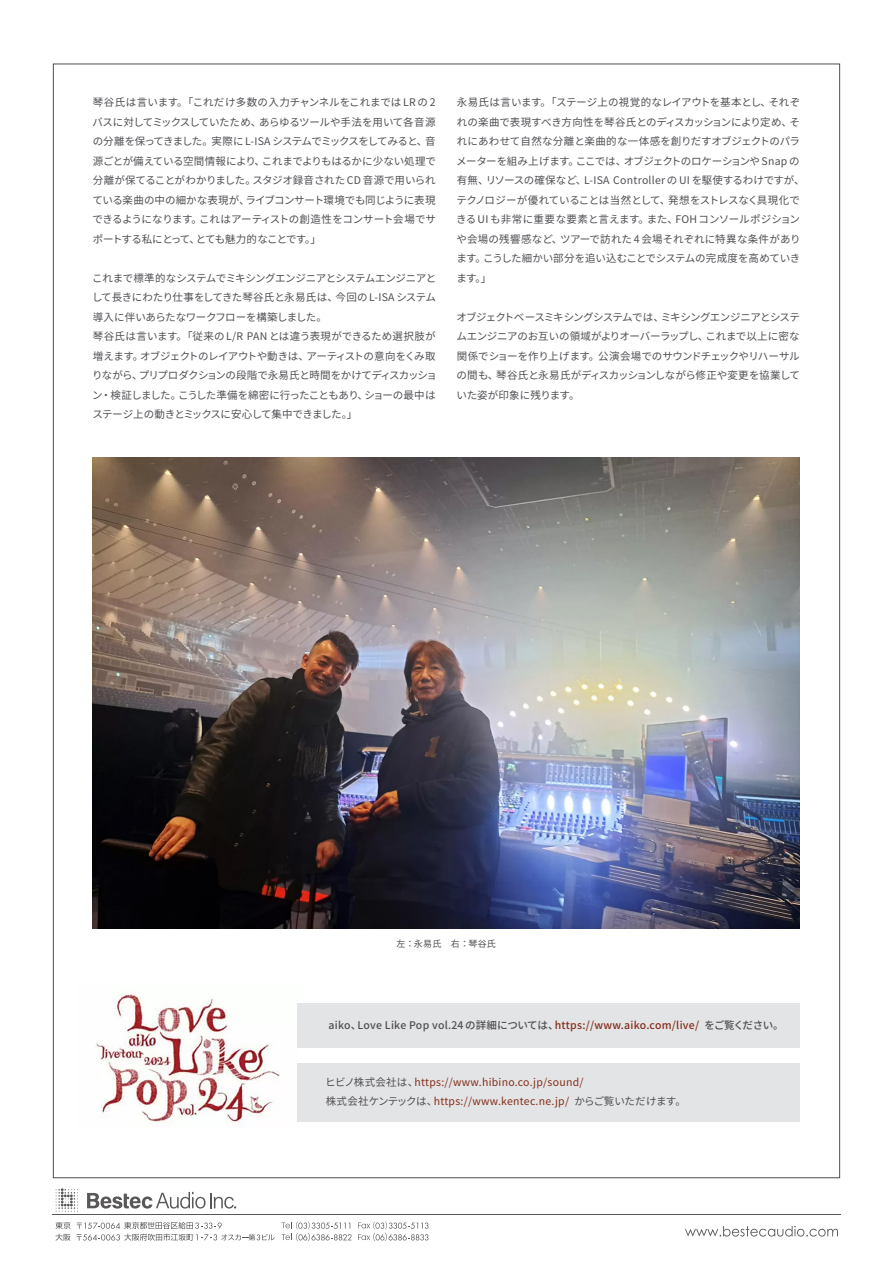
<style>
.page{position:relative;width:893px;height:1263px;background:#fff}
.page>*{position:absolute;margin:0;border:0;box-sizing:border-box;transform-origin:0 0}
.t1{font:10.5px/19.5px "Source Han Sans JP";letter-spacing:-.02em;color:#504e53;text-align:justify}
.t2{font:10.5px/19.5px "Source Han Sans JP";letter-spacing:-.04em;color:#504e53}
.t3{font:10.5px/19.5px "Source Han Sans JP";letter-spacing:.025em;color:#832e1a}
.t4{font:500 10.5px "Source Han Sans JP";letter-spacing:.02em;color:#504e53}
.t5{font:9px "Source Han Sans JP";letter-spacing:.025em;color:#504e53}
.s1{color:#832e1a}
.s2{color:#504e53}
</style>
<div class="page">
<hr style="left:52px;top:1214px;width:788px;height:1px;background:#595757">
<svg style="left:685px;top:1226px;width:153px;height:10px"></svg>
<svg style="left:56px;top:1188px;width:22px;height:24px"></svg>
<svg style="left:87px;top:1192px;width:149px;height:16px"></svg>
<svg style="left:56px;top:1222px;width:15px;height:18px"></svg>
<svg style="left:77px;top:1222px;width:198px;height:18px"></svg>
<svg style="left:281px;top:1221px;width:70px;height:19px"></svg>
<svg style="left:358px;top:1221px;width:70px;height:19px"></svg>
<img style="left:95px;top:994px;width:185px;height:129px">
<div style="left:297px;top:1063px;width:502px;height:58px;background:#e3e4e6"></div>
<div style="left:297px;top:1003px;width:502px;height:44px;background:#e3e4e6"></div>
<img style="left:93px;top:457px;width:706px;height:471px">
<p class="t1" style="left:92px;top:93px;width:345px">琴谷氏は言います。「これだけ多数の入力チャンネルをこれまでは LR の 2バスに対してミックスしていたため、あらゆるツールや手法を用いて各音源の分離を保ってきました。実際に L-ISA システムでミックスをしてみると、音源ごとが備えている空間情報により、これまでよりもはるかに少ない処理で分離が保てることがわかりました。スタジオ録音された CD 音源で用いられている楽曲の中の細かな表現が、ライブコンサート環境でも同じように表現できるようになります。これはアーティストの創造性をコンサート会場でサポートする私にとって、とても魅力的なことです。」</p>
<p class="t2" style="left:92px;top:268px;width:346px">これまで標準的なシステムでミキシングエンジニアとシステムエンジニアとして長きにわたり仕事をしてきた琴谷氏と永易氏は、今回の L-ISA システム導入に伴いあらたなワークフローを構築しました。<br>琴谷氏は言います。「従来の L/R PAN とは違う表現ができるため選択肢が増えます。オブジェクトのレイアウトや動きは、アーティストの意向をくみ取りながら、プリプロダクションの段階で永易氏と時間をかけてディスカッション・検証しました。こうした準備を綿密に行ったこともあり、ショーの最中はステージ上の動きとミックスに安心して集中できました。」</p>
<p class="t1" style="left:456px;top:93px;width:350px;text-align:left">永易氏は言います。「ステージ上の視覚的なレイアウトを基本とし、それぞれの楽曲で表現すべき方向性を琴谷氏とのディスカッションにより定め、それにあわせて自然な分離と楽曲的な一体感を創りだすオブジェクトのパラメーターを組み上げます。ここでは、オブジェクトのロケーションや Snap の有無、リソースの確保など、L-ISA Controller の UI を駆使するわけですが、テクノロジーが優れていることは当然として、発想をストレスなく具現化できるUI も非常に重要な要素と言えます。また、FOHコンソールポジションや会場の残響感など、ツアーで訪れた 4 会場それぞれに特異な条件があります。こうした細かい部分を追い込むことでシステムの完成度を高めていきます。」</p>
<p class="t1" style="left:456px;top:307px;width:345px">オブジェクトベースミキシングシステムでは、ミキシングエンジニアとシステムエンジニアのお互いの領域がよりオーバーラップし、これまで以上に密な関係でショーを作り上げます。公演会場でのサウンドチェックやリハーサルの間も、琴谷氏と永易氏がディスカッションしながら修正や変更を協業していた姿が印象に残ります。</p>
<p class="t5" style="left:396px;top:938px;width:101px">左：永易氏　右：琴谷氏</p>
<p class="t4" style="left:328px;top:1019px;width:457px">aiko、Love Like Pop vol.24 の詳細については、<span class="s1">https://www.aiko.com/live/</span> をご覧ください。</p>
<p class="t3" style="left:325px;top:1072px;width:362px"><span class="s2">ヒビノ株式会社は、</span>https://www.hibino.co.jp/sound/<br><span class="s2">株式会社ケンテックは、</span>https://www.kentec.ne.jp/ <span class="s2">からご覧いただけます。</span></p>
</div>
